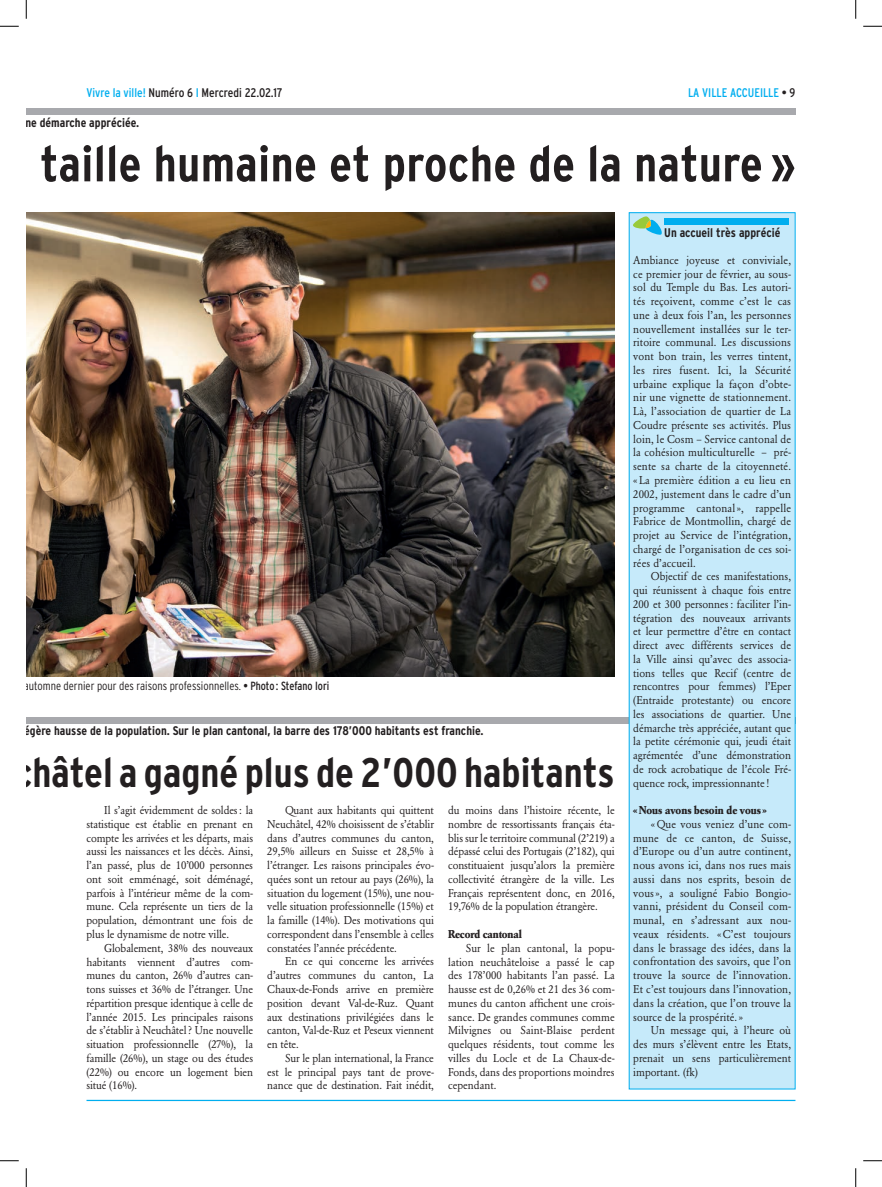
<style>
.page{position:relative;width:882px;height:1187px;background:#fff}
.page>*{position:absolute;margin:0;border:0;box-sizing:border-box;transform-origin:0 0}
.t1{font:700 condensed 50px "Interstate";letter-spacing:.01em;color:#231f20}
.t2{font:700 condensed 41.25px "Interstate";color:#231f20}
.t3{font:700 condensed 12.5px "Interstate";color:#231f20}
.t4{font:condensed 12.5px "Interstate";color:#231f20}
.t5{font:condensed 12.5px "Interstate";color:#00aeef}
.t6{font:300 condensed 11.88px "Interstate";color:#231f20}
.t7{font:11.25px/13.8px "Garamond BE";letter-spacing:-.01em;color:#231f20;text-align:justify;scale:.95 1}
.t8{font:700 11.25px "Garamond BE";color:#231f20;scale:.95 1}
.s1{color:#00aeef}
.s2{color:#231f20}
.s3{font-weight:400}
</style>
<div class="page">
<hr style="left:86px;top:1099px;width:709px;height:1px;background:#00aeef">
<div style="left:26px;top:109px;width:769px;height:6px;background:#a8a9ad"></div>
<img style="left:26px;top:212px;width:588px;height:464px">
<div style="left:26px;top:717px;width:769px;height:6px;background:#a8a9ad"></div>
<div style="left:629px;top:213px;width:166px;height:875px;background:#c6eafa"></div>
<div style="left:664px;top:218px;width:124px;height:6px;background:#00aeef"></div>
<svg style="left:633px;top:216px;width:29px;height:19px"></svg>
<svg style="left:0;top:25px;width:19px;height:2px"></svg>
<svg style="left:863px;top:25px;width:19px;height:2px"></svg>
<svg style="left:0;top:1160px;width:19px;height:1px"></svg>
<svg style="left:863px;top:1160px;width:19px;height:1px"></svg>
<svg style="left:25px;top:0;width:2px;height:19px"></svg>
<svg style="left:25px;top:1168px;width:2px;height:18px"></svg>
<svg style="left:855px;top:0;width:1px;height:19px"></svg>
<svg style="left:855px;top:1168px;width:1px;height:18px"></svg>
<p class="t4" style="left:86px;top:85px;width:197px"><span class="s1">Vivre la ville!</span> Numéro 6 <span class="s1">I</span> Mercredi 22.02.17</p>
<p class="t3" style="left:2px;top:115px;width:139px">es. Une démarche appréciée.</p>
<p class="t5" style="left:688px;top:85px;width:109px">LA VILLE ACCUEILLE <span class="s2">• 9</span></p>
<h1 class="t1" style="left:6px;top:136px;width:791px">à taille humaine et proche de la nature »</h1>
<p class="t6" style="left:1px;top:679px;width:330px">el en automne dernier pour des raisons professionnelles. <span class="s3">• Photo : Stefano Iori</span></p>
<p class="t3" style="left:1px;top:723px;width:484px">une légère hausse de la population. Sur le plan cantonal, la barre des 178’000 habitants est franchie.</p>
<h2 class="t2" style="left:-4px;top:749px;width:620px">uchâtel a gagné plus de 2’000 habitants</h2>
<p class="t7" style="left:86px;top:803px;width:177px;text-indent:18px">Il s’agit évidemment de soldes: la statistique est établie en prenant en compte les arrivées et les départs, mais aussi les naissances et les décès. Ainsi, l’an passé, plus de 10’000 personnes ont soit emménagé, soit déménagé, parfois à l’intérieur même de la com&shy;mune. Cela représente un tiers de la population, démontrant une fois de plus le dynamisme de notre ville.</p>
<p class="t7" style="left:86px;top:941px;width:177px;text-indent:18px">Globalement, 38% des nouveaux habitants viennent d’autres com&shy;munes du canton, 26% d’autres can&shy;tons suisses et 36% de l’étranger. Une répartition presque identique à celle de l’année 2015. Les principales raisons de s’établir à Neuchâtel? Une nouvelle situation professionnelle (27%), la famille (26%), un stage ou des études (22%) ou encore un logement bien situé (16%).</p>
<p class="t7" style="left:448px;top:803px;width:177px">du moins dans l’histoire récente, le nombre de ressortissants français éta&shy;blis sur le territoire communal (2’219) a dépassé celui des Portugais (2’182), qui constituaient jusqu’alors la première collectivité étrangère de la ville. Les Français représentent donc, en 2016, 19,76% de la population étrangère.</p>
<p class="t8" style="left:448px;top:927px;width:79px">Record cantonal</p>
<p class="t7" style="left:448px;top:941px;width:177px;text-indent:18px">Sur le plan cantonal, la popu&shy;lation neuchâteloise a passé le cap des 178’000 habitants l’an passé. La hausse est de 0,26% et 21 des 36 com&shy;munes du canton affichent une crois&shy;sance. De grandes communes comme Milvignes ou Saint-Blaise perdent quelques résidents, tout comme les villes du Locle et de La Chaux-de-Fonds, dans des proportions moindres cependant.</p>
<p class="t7" style="left:267px;top:803px;width:177px;text-indent:18px">Quant aux habitants qui quittent Neuchâtel, 42% choisissent de s’établir dans d’autres communes du canton, 29,5% ailleurs en Suisse et 28,5% à l’étranger. Les raisons principales évo&shy;quées sont un retour au pays (26%), la situation du logement (15%), une nou&shy;velle situation professionnelle (15%) et la famille (14%). Des motivations qui correspondent dans l’ensemble à celles constatées l’année précédente.</p>
<p class="t7" style="left:267px;top:954px;width:177px;text-indent:18px">En ce qui concerne les arrivées d’autres communes du canton, La Chaux-de-Fonds arrive en première position devant Val-de-Ruz. Quant aux destinations privilégiées dans le canton, Val-de-Ruz et Peseux viennent en tête.</p>
<p class="t7" style="left:267px;top:1051px;width:177px;text-indent:18px">Sur le plan international, la France est le principal pays tant de prove&shy;nance que de destination. Fait inédit,</p>
<p class="t3" style="left:664px;top:226px;width:118px">Un accueil très apprécié</p>
<p class="t7" style="left:633px;top:253px;width:168px">Ambiance joyeuse et conviviale, ce premier jour de février, au sous&shy;sol du Temple du Bas. Les autori&shy;tés reçoivent, comme c’est le cas une à deux fois l’an, les personnes nouvellement installées sur le ter&shy;ritoire communal. Les discussions vont bon train, les verres tintent, les rires fusent. Ici, la Sécurité urbaine explique la façon d’obte&shy;nir une vignette de stationnement.<br>Là, l’association de quartier de La Coudre présente ses activités. Plus loin, le Cosm – Service cantonal de la cohésion multiculturelle – pré&shy;sente sa charte de la citoyenneté. « La première édition a eu lieu en 2002, justement dans le cadre d’un programme cantonal», rappelle Fabrice de Montmollin, chargé de projet au Service de l’intégration, chargé de l’organisation de ces soi&shy;rées d’accueil.</p>
<p class="t7" style="left:633px;top:569px;width:168px;text-indent:18px">Objectif de ces manifestations, qui réunissent à chaque fois entre 200 et 300 personnes: faciliter l’in&shy;tégration des nouveaux arrivants et leur permettre d’être en contact direct avec différents services de la Ville ainsi qu’avec des associa&shy;tions telles que Recif (centre de rencontres pour femmes) l’Eper (Entraide protestante) ou encore les associations de quartier. Une démarche très appréciée, autant que la petite cérémonie qui, jeudi était agrémentée d’une démonstration de rock acrobatique de l’école Fré&shy;quence rock, impressionnante !</p>
<p class="t8" style="left:633px;top:803px;width:142px">« Nous avons besoin de vous »</p>
<p class="t7" style="left:633px;top:817px;width:168px;text-indent:18px">« Que vous veniez d’une com&shy;mune de ce canton, de Suisse, d’Europe ou d’un autre continent, nous avons ici, dans nos rues mais aussi dans nos esprits, besoin de vous», a souligné Fabio Bongio&shy;vanni, président du Conseil com&shy;munal, en s’adressant aux nou&shy;veaux résidents. «C’est toujours dans le brassage des idées, dans la confrontation des savoirs, que l’on trouve la source de l’innovation.<br>Et c’est toujours dans l’innovation, dans la création, que l’on trouve la source de la prospérité. »</p>
<p class="t7" style="left:633px;top:1023px;width:168px;text-indent:18px">Un message qui, à l’heure où des murs s’élèvent entre les Etats, prenait un sens particulièrement important. (fk)</p>
</div>
